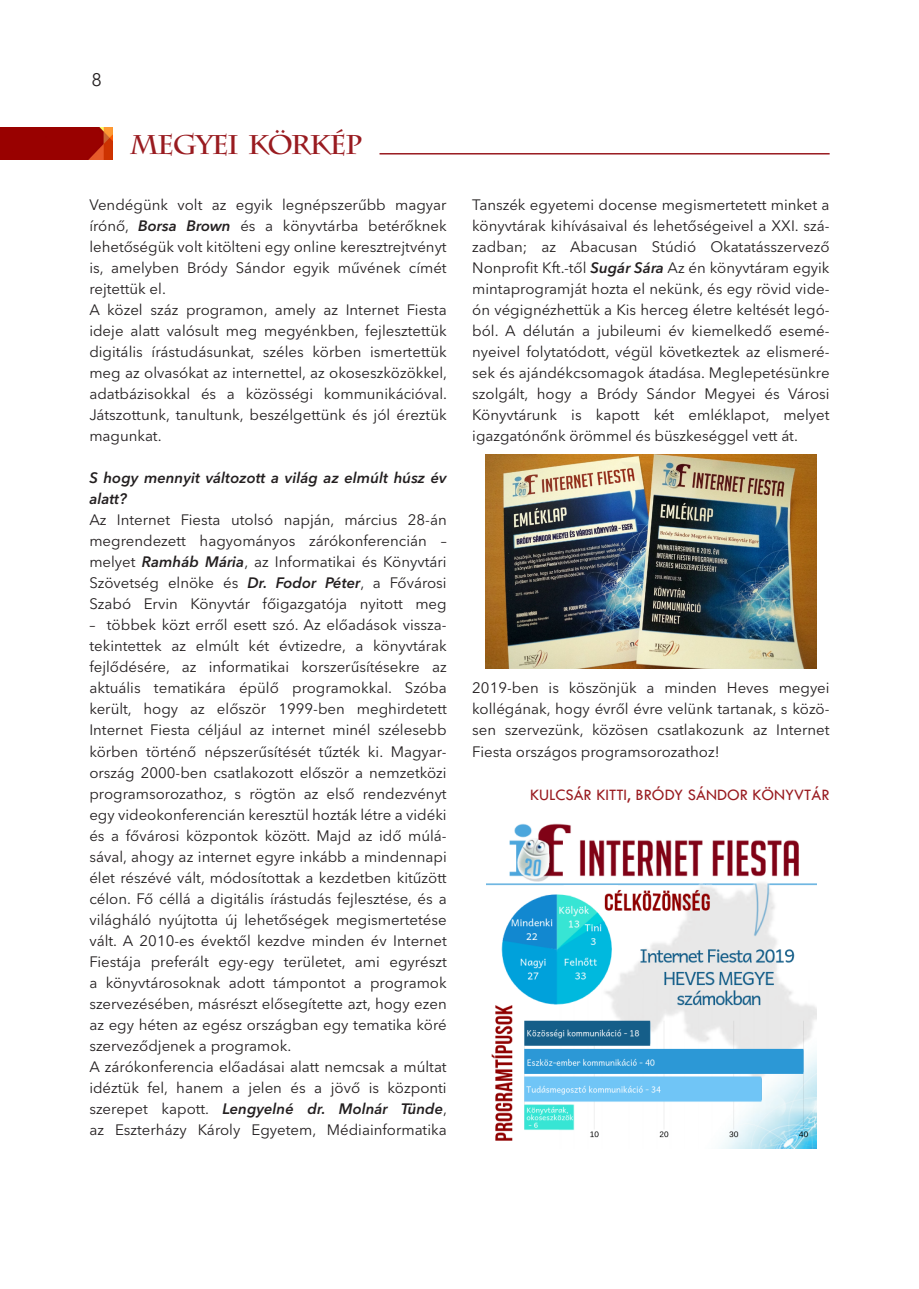
<style>
.page{position:relative;width:919px;height:1289px;background:#fff}
.page>*{position:absolute;margin:0;border:0;box-sizing:border-box;transform-origin:0 0}
.t1{font:700 27px "Charlemagne Std";letter-spacing:-.06em;color:#991b20}
.t2{font:18px "Avenir Next LT Pro";color:#231f20}
.t3{font:16.5px "Tw Cen";color:#991b20}
.t4{font:15px/21px "Avenir Next LT Pro";color:#231f20;text-align:justify}
.t5{font:italic 600 15px/21px "Avenir Next LT Pro";color:#231f20}
.s1{font-weight:600;font-style:italic}
</style>
<div class="page">
<img style="left:485px;top:455px;width:331px;height:213px">
<img style="left:486px;top:823px;width:330px;height:325px">
<img style="left:0;top:128px;width:113px;height:31px">
<hr style="left:379px;top:153px;width:450px;height:1px;background:#991b20">
<p class="t2" style="left:91px;top:69px;width:12px">8</p>
<p class="t1" style="left:130px;top:129px;width:234px">MEGYEI KÖRKÉP</p>
<p class="t4" style="left:89px;top:194px;width:359px">Vendégünk volt az egyik legnépszerűbb magyar írónő, <span class="s1">Borsa Brown</span> és a könyvtárba betérőknek lehetőségük volt kitölteni egy online keresztrejtvényt is, amelyben Bródy Sándor egyik művének címét rejtettük el.</p>
<p class="t4" style="left:89px;top:299px;width:359px">A közel száz programon, amely az Internet Fiesta ideje alatt valósult meg megyénkben, fejlesztettük digitális írástudásunkat, széles körben ismertettük meg az olvasókat az internettel, az okoseszközökkel, adatbázisokkal és a közösségi kommunikációval.<br>Játszottunk, tanultunk, beszélgettünk és jól éreztük magunkat.</p>
<p class="t5" style="left:89px;top:467px;width:359px">S hogy mennyit változott a világ az elmúlt húsz év alatt?</p>
<p class="t4" style="left:89px;top:509px;width:359px">Az Internet Fiesta utolsó napján, március 28-án megrendezett hagyományos zárókonferencián – melyet <span class="s1">Ramháb Mária</span>, az Informatikai és Könyvtári Szövetség elnöke és <span class="s1">Dr. Fodor Péter</span>, a Fővárosi Szabó Ervin Könyvtár főigazgatója nyitott meg</p>
<p class="t4" style="left:89px;top:614px;width:359px">– többek közt erről esett szó. Az előadások vissza&shy;tekintettek az elmúlt két évtizedre, a könyvtárak fejlődésére, az informatikai korszerűsítésekre az aktuális tematikára épülő programokkal. Szóba került, hogy az először 1999-ben meghirdetett Internet Fiesta céljául az internet minél szélesebb körben történő népszerűsítését tűzték ki. Magyar&shy;ország 2000-ben csatlakozott először a nemzetközi programsorozathoz, s rögtön az első rendezvényt egy videokonferencián keresztül hozták létre a vidéki és a fővárosi központok között. Majd az idő múlá&shy;sával, ahogy az internet egyre inkább a mindennapi élet részévé vált, módosítottak a kezdetben kitűzött célon. Fő céllá a digitális írástudás fejlesztése, és a világháló nyújtotta új lehetőségek megismertetése vált. A 2010-es évektől kezdve minden év Internet Fiestája preferált egy-egy területet, ami egyrészt a könyvtárosoknak adott támpontot a programok szervezésében, másrészt elősegítette azt, hogy ezen az egy héten az egész országban egy tematika köré szerveződjenek a programok.</p>
<p class="t4" style="left:89px;top:1055px;width:359px">A zárókonferencia előadásai alatt nemcsak a múltat idéztük fel, hanem a jelen és a jövő is központi szerepet kapott. <span class="s1">Lengyelné dr. Molnár Tünde</span>, az Eszterházy Károly Egyetem, Médiainformatika</p>
<p class="t4" style="left:472px;top:194px;width:359px">Tanszék egyetemi docense megismertetett minket a könyvtárak kihívásaival és lehetőségeivel a XXI. szá&shy;zadban; az Abacusan Stúdió Okatatásszervező Nonprofit Kft.-től <span class="s1">Sugár Sára</span> Az én könyvtáram egyik mintaprogramját hozta el nekünk, és egy rövid vide&shy;ón végignézhettük a Kis herceg életre keltését legó&shy;ból. A délután a jubileumi év kiemelkedő esemé&shy;nyeivel folytatódott, végül következtek az elismeré&shy;sek és ajándékcsomagok átadása. Meglepetésünkre szolgált, hogy a Bródy Sándor Megyei és Városi Könyvtárunk is kapott két emléklapot, melyet igazgatónőnk örömmel és büszkeséggel vett át.</p>
<p class="t4" style="left:472px;top:677px;width:359px">2019-ben is köszönjük a minden Heves megyei kollégának, hogy évről évre velünk tartanak, s közö&shy;sen szervezünk, közösen csatlakozunk az Internet Fiesta országos programsorozathoz!</p>
<p class="t3" style="left:530px;top:784px;width:301px">KULCSÁR KITTI, BRÓDY SÁNDOR KÖNYVTÁR</p>
</div>
